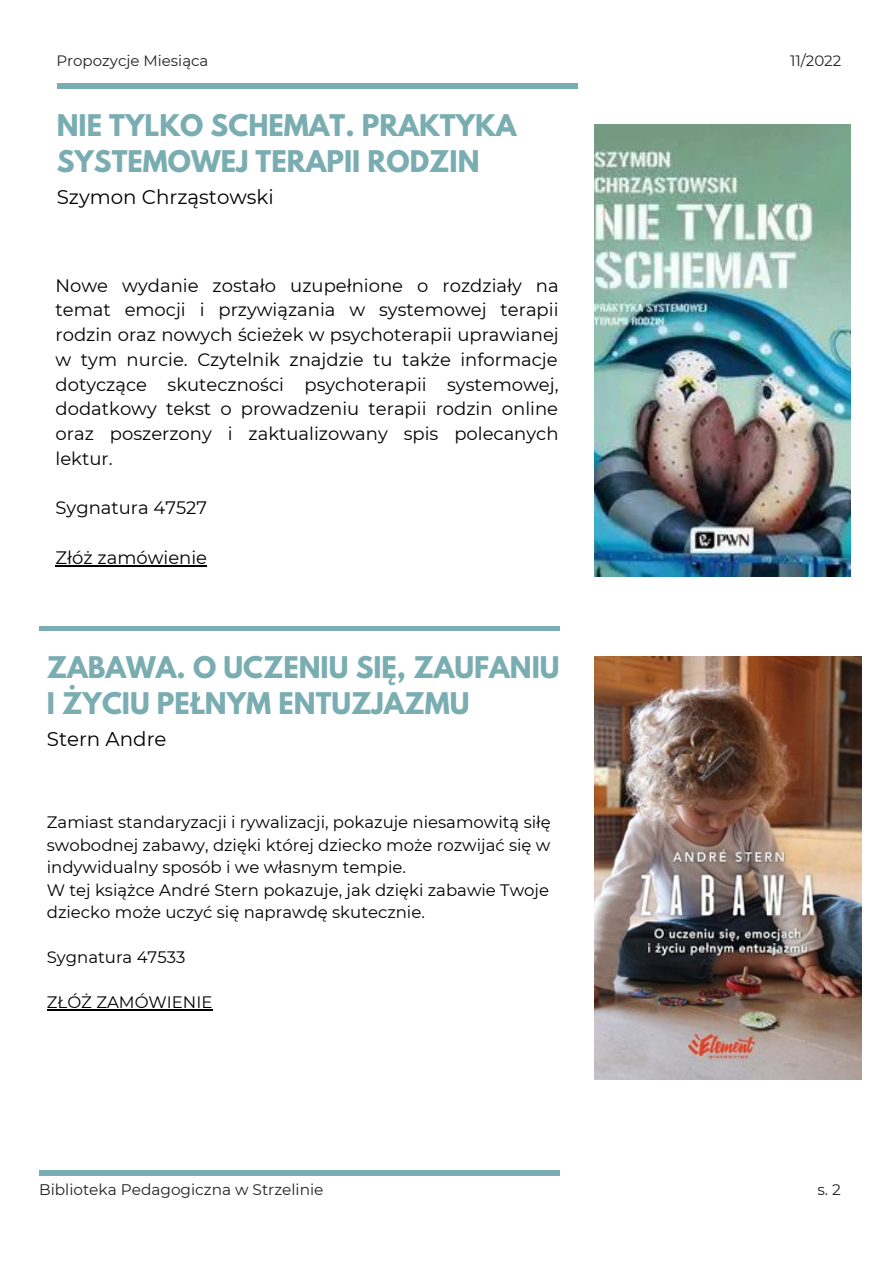
<style>
.page{position:relative;width:893px;height:1264px;background:#fff}
.page>*{position:absolute;margin:0;border:0;box-sizing:border-box;transform-origin:0 0}
.t1{font:700 26.4px/36px "League Spartan";color:#7aadb1}
.t2{font:19.8px "Montserrat";color:#000}
.t3{font:18px/24.8px "Montserrat";color:#000;text-align:justify}
.t4{font:16.5px/22.5px "Montserrat";color:#000}
.t5{font:15.3px "Montserrat";color:#222}
.t6{font:15px "Montserrat";color:#222}
</style>
<div class="page">
<img style="left:594px;top:656px;width:267px;height:423px">
<img style="left:594px;top:125px;width:256px;height:451px">
<hr style="left:47px;top:1009px;width:165px;height:1px;background:#000">
<div style="left:39px;top:626px;width:520px;height:5px;background:#7aadb1"></div>
<div style="left:39px;top:1170px;width:521px;height:5px;background:#7aadb1"></div>
<div style="left:57px;top:84px;width:520px;height:5px;background:#7aadb1"></div>
<hr style="left:56px;top:565px;width:151px;height:1px;background:#000">
<p class="t6" style="left:56px;top:51px;width:153px">Propozycje Miesiąca</p>
<p class="t6" style="left:790px;top:51px;width:53px">11/2022</p>
<h1 class="t1" style="left:57px;top:110px;width:461px">NIE TYLKO SCHEMAT. PRAKTYKA<br>SYSTEMOWEJ TERAPII RODZIN</h1>
<p class="t2" style="left:57px;top:184px;width:219px">Szymon Chrząstowski</p>
<p class="t3" style="left:56px;top:273px;width:504px">Nowe wydanie zostało uzupełnione o rozdziały na temat emocji i przywiązania w systemowej terapii rodzin oraz nowych ścieżek w psychoterapii uprawianej w tym nurcie. Czytelnik znajdzie tu także informacje dotyczące skuteczności psychoterapii systemowej, dodatkowy tekst o prowadzeniu terapii rodzin online oraz poszerzony i zaktualizowany spis polecanych lektur.</p>
<p class="t3" style="left:56px;top:495px;width:153px">Sygnatura 47527</p>
<p class="t3" style="left:56px;top:545px;width:153px">Złóż zamówienie</p>
<h1 class="t1" style="left:47px;top:653px;width:514px">ZABAWA. O UCZENIU SIĘ, ZAUFANIU<br>I ŻYCIU PEŁNYM ENTUZJAZMU</h1>
<p class="t2" style="left:47px;top:726px;width:121px">Stern Andre</p>
<p class="t4" style="left:47px;top:811px;width:505px">Zamiast standaryzacji i rywalizacji, pokazuje niesamowitą siłę swobodnej zabawy, dzięki której dziecko może rozwijać się w indywidualny sposób i we własnym tempie.<br>W tej książce André Stern pokazuje, jak dzięki zabawie Twoje dziecko może uczyć się naprawdę skutecznie.</p>
<p class="t4" style="left:47px;top:946px;width:140px">Sygnatura 47533</p>
<p class="t4" style="left:47px;top:991px;width:167px">ZŁÓŻ ZAMÓWIENIE</p>
<p class="t5" style="left:39px;top:1180px;width:286px">Biblioteka Pedagogiczna w Strzelinie</p>
<p class="t5" style="left:817px;top:1180px;width:25px">s. 2</p>
</div>
